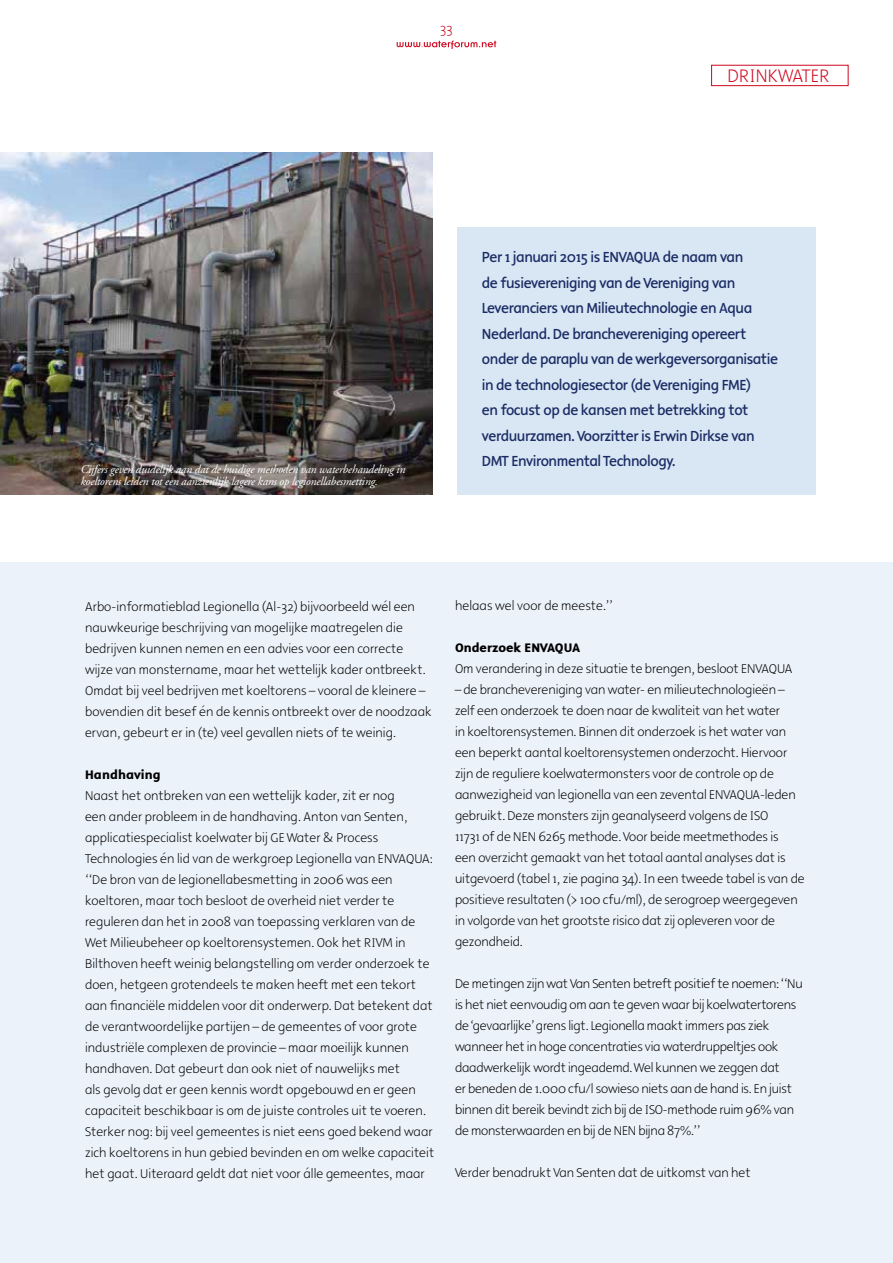
<style>
.page{position:relative;width:893px;height:1263px;background:#fff}
.page>*{position:absolute;margin:0;border:0;box-sizing:border-box;transform-origin:0 0}
.t1{font:300 18.15px "Malcom";color:#cd071e}
.t2{font:15px/25.5px "Malcom";letter-spacing:-.03em;color:#1a2c64}
.t3{font:300 13.5px "Malcom";color:#cd071e}
.t4{font:300 12.75px/21px "Malcom";color:#000}
.t5{font:700 12.75px "Malcom";color:#000}
.t6{font:italic 11.85px/12px "Adobe Garamond";letter-spacing:-.02em;color:#fff}
</style>
<div class="page">
<div style="left:0;top:563px;width:893px;height:700px;background:#ecf2f9"></div>
<div style="left:711px;top:65px;width:137px;height:21px;border:1px solid #cd071e"></div>
<svg style="left:397px;top:41px;width:99px;height:8px"></svg>
<img style="left:0;top:152px;width:433px;height:342px">
<div style="left:458px;top:227px;width:358px;height:267px;background:#d9e6f4"></div>
<p class="t3" style="left:440px;top:20px;width:14px">33</p>
<h1 class="t1" style="left:727px;top:64px;width:103px">Drinkwater</h1>
<p class="t6" style="left:80px;top:463px;width:326px">Cijfers geven duidelijk aan dat de huidige methoden van waterbehandeling in koeltorens leiden tot een aanzienlijk lagere kans op legionellabesmetting.</p>
<p class="t2" style="left:482px;top:244px;width:298px">Per 1 januari 2015 is ENVAQUA de naam van<br>de fusievereniging van de Vereniging van Leveranciers van Milieutechnologie en Aqua Nederland. De branchevereniging opereert onder de paraplu van de werkgeversorganisatie in de technologiesector (de Vereniging FME)<br>en focust op de kansen met betrekking tot verduurzamen. Voorzitter is Erwin Dirkse van DMT Environmental Technology.</p>
<p class="t4" style="left:85px;top:596px;width:348px">Arbo-informatieblad Legionella (Al-32) bijvoorbeeld wél een nauwkeurige beschrijving van mogelijke maatregelen die bedrijven kunnen nemen en een advies voor een correcte wijze van monstername, maar het wettelijk kader ontbreekt.<br>Omdat bij veel bedrijven met koeltorens – vooral de kleinere – bovendien dit besef én de kennis ontbreekt over de noodzaak ervan, gebeurt er in (te) veel gevallen niets of te weinig.</p>
<p class="t5" style="left:85px;top:765px;width:77px">Handhaving</p>
<p class="t4" style="left:85px;top:785px;width:350px">Naast het ontbreken van een wettelijk kader, zit er nog<br>een ander probleem in de handhaving. Anton van Senten, applicatiespecialist koelwater bij GE Water &amp; Process Technologies én lid van de werkgroep Legionella van ENVAQUA: “De bron van de legionellabesmetting in 2006 was een koeltoren, maar toch besloot de overheid niet verder te reguleren dan het in 2008 van toepassing verklaren van de Wet Milieubeheer op koeltorensystemen. Ook het RIVM in Bilthoven heeft weinig belangstelling om verder onderzoek te doen, hetgeen grotendeels te maken heeft met een tekort aan financiële middelen voor dit onderwerp. Dat betekent dat de verantwoordelijke partijen – de gemeentes of voor grote industriële complexen de provincie – maar moeilijk kunnen handhaven. Dat gebeurt dan ook niet of nauwelijks met<br>als gevolg dat er geen kennis wordt opgebouwd en er geen capaciteit beschikbaar is om de juiste controles uit te voeren.<br>Sterker nog: bij veel gemeentes is niet eens goed bekend waar zich koeltorens in hun gebied bevinden en om welke capaciteit het gaat. Uiteraard geldt dat niet voor álle gemeentes, maar</p>
<p class="t4" style="left:455px;top:595px;width:159px">helaas wel voor de meeste.”</p>
<p class="t5" style="left:455px;top:639px;width:127px">Onderzoek ENVAQUA</p>
<p class="t4" style="left:455px;top:658px;width:339px">Om verandering in deze situatie te brengen, besloot ENVAQUA</p>
<p class="t4" style="left:455px;top:679px;width:351px">– de branchevereniging van water- en milieutechnologieën – zelf een onderzoek te doen naar de kwaliteit van het water<br>in koeltorensystemen. Binnen dit onderzoek is het water van een beperkt aantal koeltorensystemen onderzocht. Hiervoor zijn de reguliere koelwatermonsters voor de controle op de aanwezigheid van legionella van een zevental ENVAQUA-leden gebruikt. Deze monsters zijn geanalyseerd volgens de ISO<br>11731 of de N EN 6265 methode. Voor beide meetmethodes is<br>een overzicht gemaakt van het totaal aantal analyses dat is uitgevoerd (tabel 1, zie pagina 34). In een tweede tabel is van de positieve resultaten (&gt; 100 cfu/ml), de serogroep weergegeven in volgorde van het grootste risico dat zij opleveren voor de gezondheid.</p>
<p class="t4" style="left:455px;top:973px;width:349px">De metingen zijn wat Van Senten betreft positief te noemen: “N u is het niet eenvoudig om aan te geven waar bij koelwatertorens de ‘gevaarlijke’ grens ligt. Legionella maakt immers pas ziek wanneer het in hoge concentraties via waterdruppeltjes ook daadwerkelijk wordt ingeademd. Wel kunnen we zeggen dat<br>er beneden de 1.000 cfu/l sowieso niets aan de hand is. En juist binnen dit bereik bevindt zich bij de ISO-methode ruim 96% van de monsterwaarden en bij de N EN bijna 87%.”</p>
<p class="t4" style="left:455px;top:1162px;width:297px">Verder benadrukt Van Senten dat de uitkomst van het</p>
</div>
